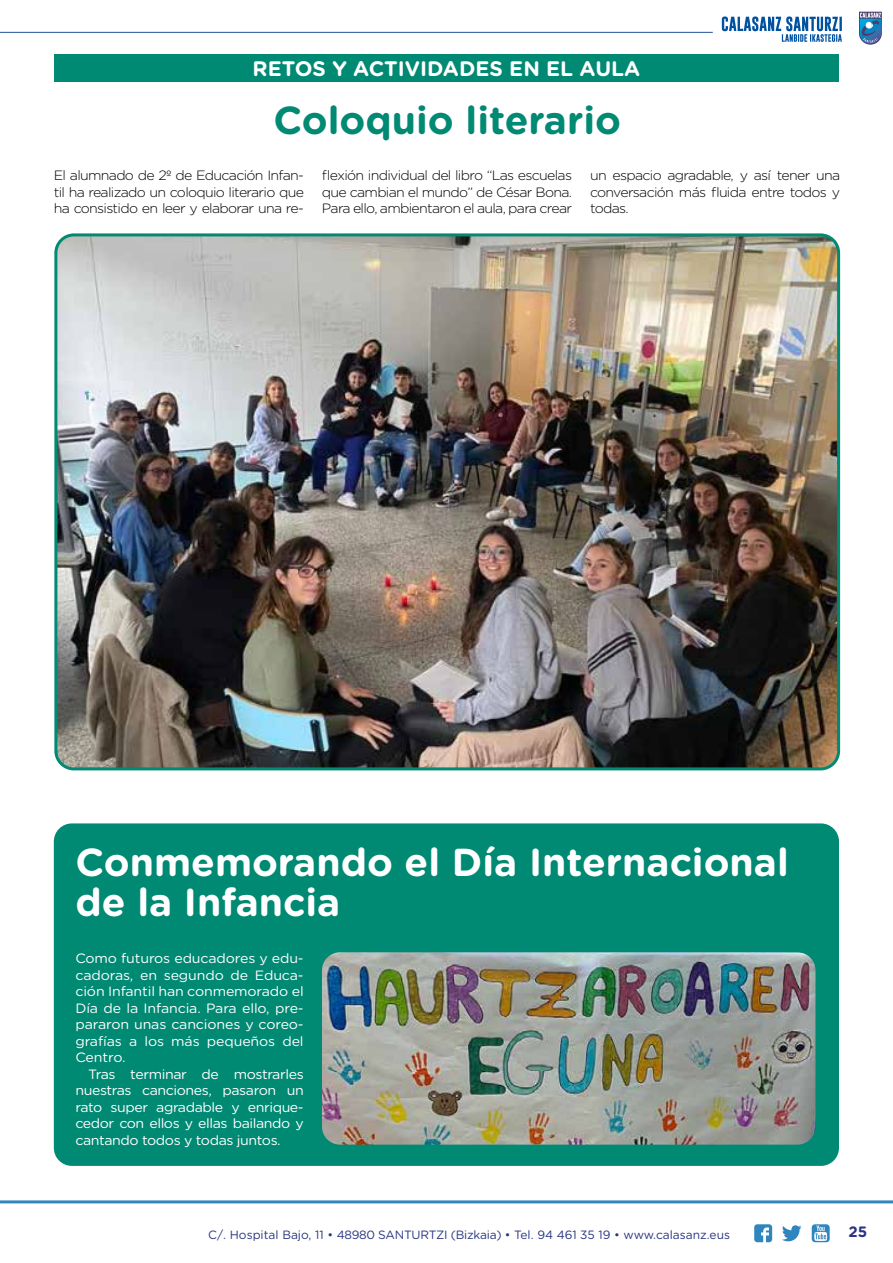
<style>
.page{position:relative;width:893px;height:1263px;background:#fff}
.page>*{position:absolute;margin:0;border:0;box-sizing:border-box;transform-origin:0 0}
.t1{font:700 39px/40.5px "Gotham Rounded";color:#fff}
.t2{font:700 39px "Gotham Rounded";color:#008973}
.t3{font:700 21px "Gotham Rounded";color:#fff}
.t4{font:700 15px "Gotham Rounded";color:#283583}
.t5{font:13.5px/16.5px "Gotham Rounded";letter-spacing:-.03em;color:#fff;text-align:justify;scale:1.05 1}
.t6{font:300 13.5px/16.5px "Gotham Rounded";letter-spacing:-.05em;color:#000;text-align:justify;scale:1.05 1}
.t7{font:12px "Gotham Rounded";color:#283583}
</style>
<div class="page">
<svg style="left:859px;top:12px;width:23px;height:33px"></svg>
<hr style="left:0;top:1200px;width:893px;height:3px;background:#2f85bd">
<svg style="left:782px;top:1225px;width:19px;height:16px"></svg>
<svg style="left:754px;top:1224px;width:18px;height:18px"></svg>
<svg style="left:812px;top:1224px;width:18px;height:18px"></svg>
<hr style="left:0;top:32px;width:713px;height:1px;background:#225197">
<svg style="left:722px;top:16px;width:120px;height:26px"></svg>
<div style="left:54px;top:54px;width:785px;height:28px;background:#008973"></div>
<div style="left:54px;top:823px;width:785px;height:343px;background:#008973;border-radius:18px"></div>
<img style="left:322px;top:952px;width:493px;height:192px">
<img style="left:58px;top:237px;width:781px;height:532px">
<div style="left:54px;top:233px;width:786px;height:537px;border:3px solid #008973;border-radius:18px"></div>
<h2 class="t3" style="left:253px;top:53px;width:389px">RETOS Y ACTIVIDADES EN EL AULA</h2>
<h1 class="t2" style="left:274px;top:92px;width:349px">Coloquio literario</h1>
<p class="t6" style="left:54px;top:167px;width:240px">El alumnado de 2º de Educación Infan&shy;til ha realizado un coloquio literario que ha consistido en leer y elaborar una re-</p>
<p class="t6" style="left:322px;top:167px;width:240px">flexión individual del libro “Las escuelas que cambian el mundo” de César Bona.<br>Para ello, ambientaron el aula, para crear</p>
<p class="t6" style="left:590px;top:167px;width:240px">un espacio agradable, y así tener una conversación más fluida entre todos y todas.</p>
<h1 class="t1" style="left:75px;top:840px;width:715px">Conmemorando el Día Internacional de la Infancia</h1>
<p class="t5" style="left:75px;top:949px;width:219px">Como futuros educadores y edu&shy;cadoras, en segundo de Educa&shy;ción Infantil han conmemorado el Día de la Infancia. Para ello, pre&shy;pararon unas canciones y coreo&shy;grafías a los más pequeños del Centro.</p>
<p class="t5" style="left:75px;top:1065px;width:219px;text-indent:13px">Tras terminar de mostrarles nuestras canciones, pasaron un rato super agradable y enrique&shy;cedor con ellos y ellas bailando y cantando todos y todas juntos.</p>
<p class="t7" style="left:208px;top:1226px;width:523px">C/. Hospital Bajo, 11 • 48980 SANTURTZI (Bizkaia) • Tel. 94 461 35 19 • www.calasanz.eus</p>
<p class="t4" style="left:848px;top:1221px;width:20px">25</p>
</div>
